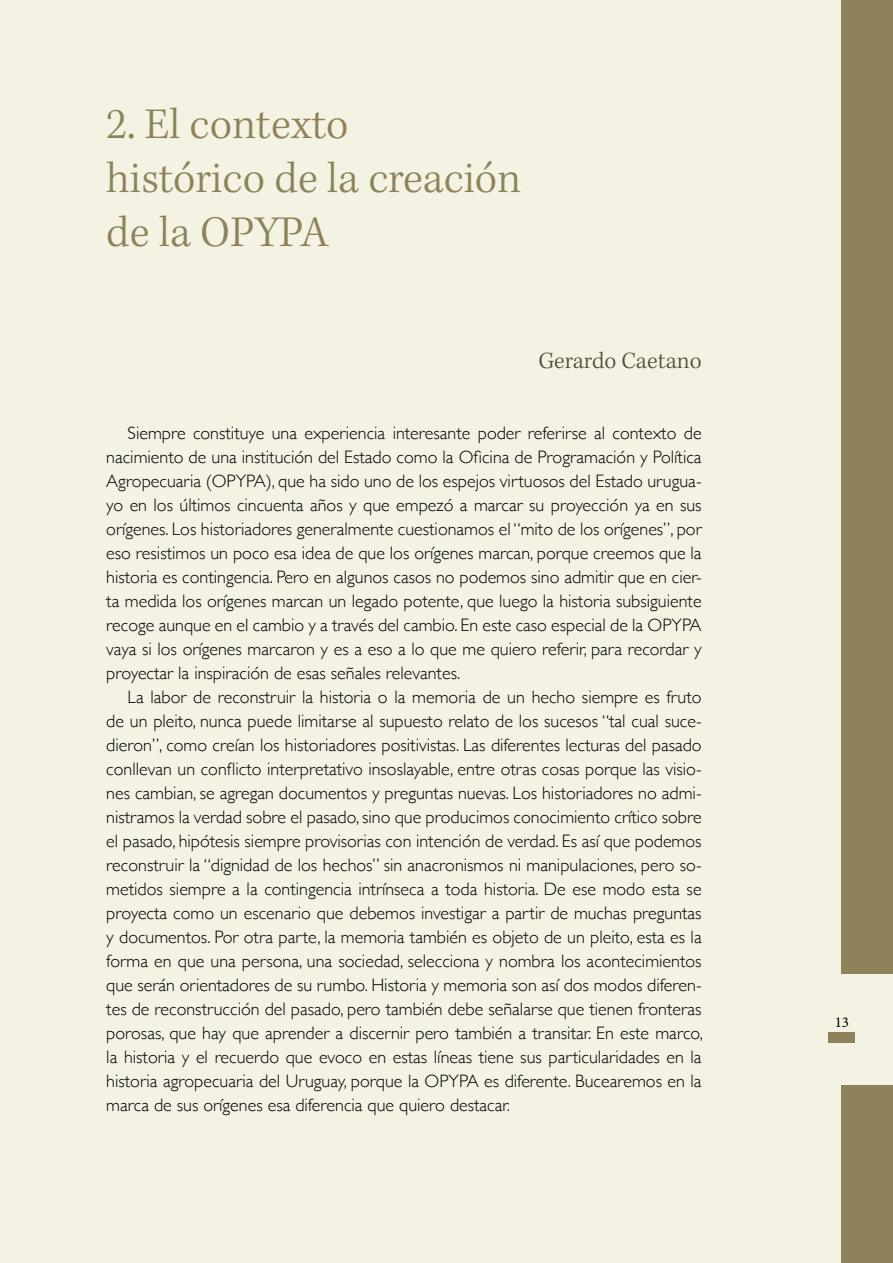
<style>
.page{position:relative;width:893px;height:1263px;background:#f4f2e2}
.page>*{position:absolute;margin:0;border:0;box-sizing:border-box;transform-origin:0 0}
.t1{font:300 45px/54px "Kepler Std";color:#8d8259}
.t2{font:300 24px "Kepler Std";color:#514d39}
.t3{font:300 18px/24px "Gill Sans";color:#000;text-align:justify}
.t4{font:15px "Minion Pro";color:#000}
</style>
<div class="page">
<div style="left:828px;top:1032px;width:27px;height:10px;background:#8d8259"></div>
<div style="left:842px;top:0;width:51px;height:974px;background:#8d8259"></div>
<div style="left:842px;top:1085px;width:51px;height:178px;background:#8d8259"></div>
<h1 class="t1" style="left:106px;top:99px;width:416px">2. El contexto<br>histórico de la creación de la OPYPA</h1>
<h2 class="t2" style="left:538px;top:347px;width:165px">Gerardo Caetano</h2>
<p class="t3" style="left:106px;top:420px;width:597px;text-indent:21px">Siempre constituye una experiencia interesante poder referirse al contexto de nacimiento de una institución del Estado como la Oficina de Programación y Política Agropecuaria (OPYPA), que ha sido uno de los espejos virtuosos del Estado urugua&shy;yo en los últimos cincuenta años y que empezó a marcar su proyección ya en sus orígenes. Los historiadores generalmente cuestionamos el “mito de los orígenes”, por eso resistimos un poco esa idea de que los orígenes marcan, porque creemos que la historia es contingencia. Pero en algunos casos no podemos sino admitir que en cier&shy;ta medida los orígenes marcan un legado potente, que luego la historia subsiguiente recoge aunque en el cambio y a través del cambio. En este caso especial de la OPYPA vaya si los orígenes marcaron y es a eso a lo que me quiero referir, para recordar y proyectar la inspiración de esas señales relevantes.</p>
<p class="t3" style="left:106px;top:684px;width:598px;text-indent:21px">La labor de reconstruir la historia o la memoria de un hecho siempre es fruto de un pleito, nunca puede limitarse al supuesto relato de los sucesos “tal cual suce&shy;dieron”, como creían los historiadores positivistas. Las diferentes lecturas del pasado conllevan un conflicto interpretativo insoslayable, entre otras cosas porque las visio&shy;nes cambian, se agregan documentos y preguntas nuevas. Los historiadores no admi&shy;nistramos la verdad sobre el pasado, sino que producimos conocimiento crítico sobre el pasado, hipótesis siempre provisorias con intención de verdad. Es así que podemos reconstruir la “dignidad de los hechos” sin anacronismos ni manipulaciones, pero so&shy;metidos siempre a la contingencia intrínseca a toda historia. De ese modo esta se proyecta como un escenario que debemos investigar a partir de muchas preguntas y documentos. Por otra parte, la memoria también es objeto de un pleito, esta es la forma en que una persona, una sociedad, selecciona y nombra los acontecimientos que serán orientadores de su rumbo. Historia y memoria son así dos modos diferen&shy;tes de reconstrucción del pasado, pero también debe señalarse que tienen fronteras porosas, que hay que aprender a discernir pero también a transitar. En este marco, la historia y el recuerdo que evoco en estas líneas tiene sus particularidades en la historia agropecuaria del Uruguay, porque la OPYPA es diferente. Bucearemos en la marca de sus orígenes esa diferencia que quiero destacar.</p>
<p class="t4" style="left:835px;top:1012px;width:16px">13</p>
</div>
